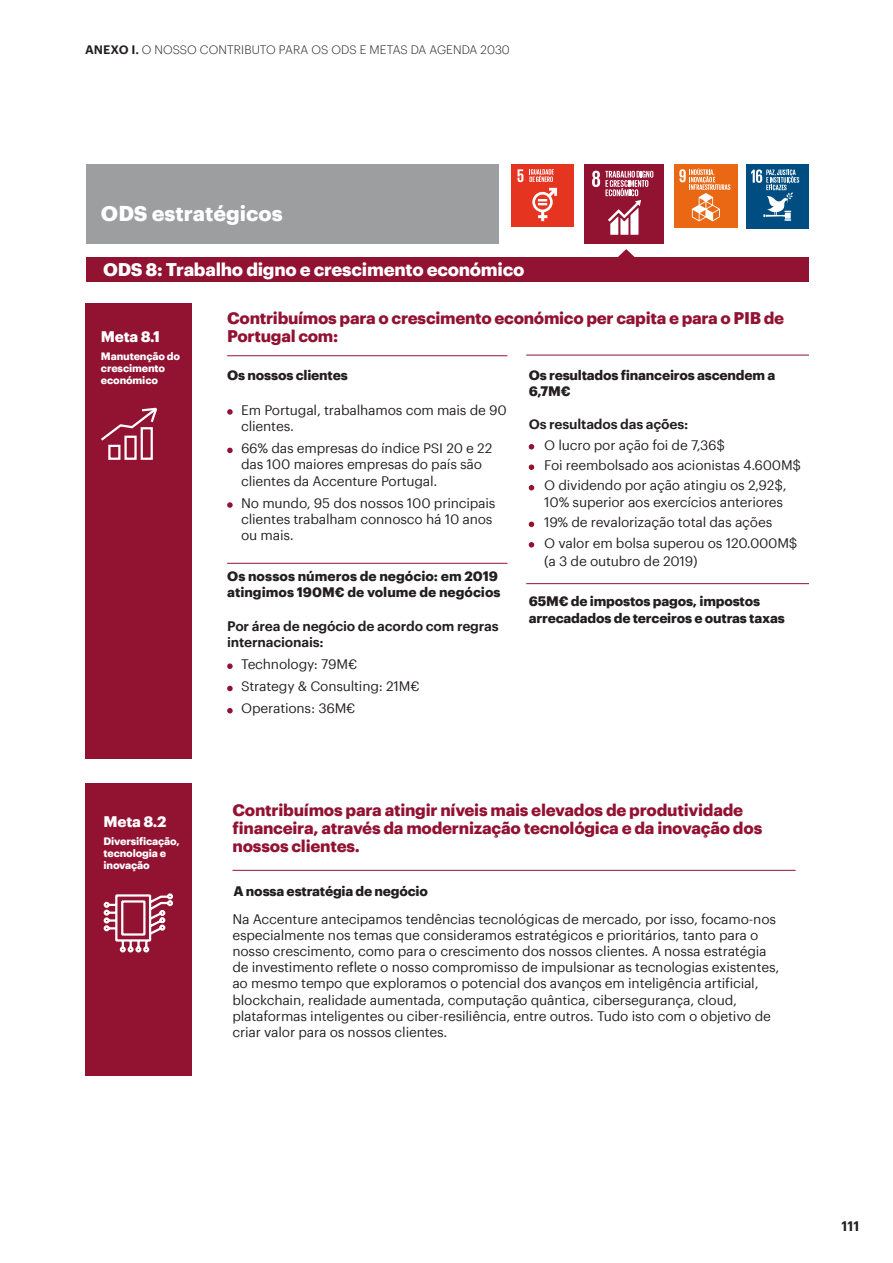
<style>
.page{position:relative;width:893px;height:1263px;background:#fff}
.page>*{position:absolute;margin:0;border:0;box-sizing:border-box;transform-origin:0 0}
.resaltado_gris{font:700 21px "Graphik";color:#fff}
.resaltado_gris-2{font:700 18px "Graphik";letter-spacing:-.015em;color:#fff}
.resaltado_gris-3{font:700 16.5px/18px "Graphik";letter-spacing:-.015em;color:#921232}
.resaltado_gris-4{font:700 15px "Graphik";letter-spacing:-.015em;color:#fff}
.resaltado_gris-5{font:13.5px/16.2px "Graphik";letter-spacing:-.015em;color:#231f20}
.resaltado_gris-6{font:700 13.5px/16.2px "Graphik";letter-spacing:-.015em;color:#231f20}
.resaltado_gris-7{font:600 13.5px/16.2px "Graphik";letter-spacing:-.015em;color:#231f20}
.t1{font:300 12px "Graphik";letter-spacing:.005em;color:#231f20}
.resaltado_gris-8{font:700 10.5px/12px "Graphik";letter-spacing:-.015em;color:#fff}
.s1{font-weight:600}
</style>
<div class="page">
<div style="left:585px;top:164px;width:79px;height:79px;background:#921232"></div>
<svg style="left:592px;top:171px;width:61px;height:64px"></svg>
<div style="left:674px;top:164px;width:64px;height:64px;background:#ea6713"></div>
<svg style="left:679px;top:168px;width:51px;height:53px"></svg>
<div style="left:746px;top:164px;width:63px;height:65px;background:#004d81"></div>
<svg style="left:751px;top:169px;width:48px;height:52px"></svg>
<div style="left:511px;top:164px;width:63px;height:63px;background:#e53521"></div>
<svg style="left:517px;top:169px;width:6px;height:13px"></svg>
<svg style="left:532px;top:188px;width:25px;height:33px"></svg>
<svg style="left:529px;top:169px;width:25px;height:13px"></svg>
<div style="left:86px;top:164px;width:413px;height:79px;background:#9c9e9f"></div>
<div style="left:86px;top:257px;width:723px;height:25px;background:#921232"></div>
<hr style="left:232px;top:870px;width:564px;height:1px;background:#921232">
<div style="left:85px;top:303px;width:106px;height:456px;background:#921232"></div>
<div style="left:85px;top:783px;width:106px;height:293px;background:#921232"></div>
<svg style="left:101px;top:407px;width:57px;height:53px"></svg>
<svg style="left:103px;top:893px;width:70px;height:60px"></svg>
<svg style="left:227px;top:409px;width:6px;height:6px"></svg>
<svg style="left:227px;top:448px;width:6px;height:5px"></svg>
<svg style="left:227px;top:502px;width:6px;height:6px"></svg>
<svg style="left:227px;top:663px;width:6px;height:6px"></svg>
<svg style="left:227px;top:686px;width:6px;height:5px"></svg>
<svg style="left:227px;top:708px;width:6px;height:5px"></svg>
<svg style="left:529px;top:444px;width:5px;height:5px"></svg>
<svg style="left:529px;top:464px;width:5px;height:6px"></svg>
<svg style="left:529px;top:485px;width:5px;height:5px"></svg>
<svg style="left:529px;top:522px;width:5px;height:5px"></svg>
<svg style="left:529px;top:542px;width:5px;height:5px"></svg>
<hr style="left:227px;top:563px;width:280px;height:1px;background:#921232">
<hr style="left:227px;top:355px;width:280px;height:1px;background:#921232">
<hr style="left:526px;top:355px;width:283px;height:1px;background:#921232">
<hr style="left:526px;top:583px;width:283px;height:1px;background:#921232">
<svg style="left:618px;top:249px;width:17px;height:8px"></svg>
<p class="t1" style="left:85px;top:41px;width:426px"><span class="s1">ANEXO I.</span> O NOSSO CONTRIBUTO PARA OS ODS E METAS DA AGENDA 2030</p>
<p class="resaltado_gris" style="left:101px;top:198px;width:183px">ODS estratégicos</p>
<p class="resaltado_gris-2" style="left:103px;top:256px;width:423px">ODS 8: Trabalho digno e crescimento económico</p>
<p class="resaltado_gris-4" style="left:101px;top:325px;width:61px">Meta 8.1</p>
<p class="resaltado_gris-8" style="left:101px;top:349px;width:81px">Manutenção do crescimento económico</p>
<p class="resaltado_gris-4" style="left:104px;top:810px;width:64px">Meta 8.2</p>
<p class="resaltado_gris-8" style="left:104px;top:834px;width:78px">Diversificação, tecnologia e inovação</p>
<p class="resaltado_gris-3" style="left:227px;top:308px;width:559px">Contribuímos para o crescimento económico per capita e para o PIB de<br>Portugal com:</p>
<p class="resaltado_gris-6" style="left:227px;top:365px;width:122px">Os nossos clientes</p>
<p class="resaltado_gris-5" style="left:241px;top:401px;width:267px">Em Portugal, trabalhamos com mais de 90 clientes.</p>
<p class="resaltado_gris-5" style="left:241px;top:439px;width:253px">66% das empresas do índice PSI 20 e 22 das 100 maiores empresas do país são clientes da Accenture Portugal.</p>
<p class="resaltado_gris-5" style="left:241px;top:494px;width:256px">No mundo, 95 dos nossos 100 principais clientes trabalham connosco há 10 anos ou mais.</p>
<p class="resaltado_gris-6" style="left:227px;top:567px;width:275px">Os nossos números de negócio: em 2019 atingimos 190M€ de volume de negócios</p>
<p class="resaltado_gris-7" style="left:227px;top:616px;width:273px">Por área de negócio de acordo com regras internacionais:</p>
<p class="resaltado_gris-5" style="left:241px;top:655px;width:118px">Technology: 79M€</p>
<p class="resaltado_gris-5" style="left:241px;top:677px;width:180px">Strategy &amp; Consulting: 21M€</p>
<p class="resaltado_gris-5" style="left:241px;top:699px;width:116px">Operations: 36M€</p>
<p class="resaltado_gris-6" style="left:529px;top:365px;width:248px">Os resultados financeiros ascendem a<br>6,7M€</p>
<p class="resaltado_gris-7" style="left:529px;top:415px;width:161px">Os resultados das ações:</p>
<p class="resaltado_gris-5" style="left:544px;top:435px;width:183px">O lucro por ação foi de 7,36$</p>
<p class="resaltado_gris-5" style="left:544px;top:456px;width:259px">Foi reembolsado aos acionistas 4.600M$</p>
<p class="resaltado_gris-5" style="left:544px;top:476px;width:244px">O dividendo por ação atingiu os 2,92$,<br>10% superior aos exercícios anteriores</p>
<p class="resaltado_gris-5" style="left:544px;top:513px;width:230px">19% de revalorização total das ações</p>
<p class="resaltado_gris-5" style="left:544px;top:532px;width:255px;line-height:18px">O valor em bolsa superou os 120.000M$ (a 3 de outubro de 2019)</p>
<p class="resaltado_gris-6" style="left:529px;top:592px;width:258px">65M€ de impostos pagos, impostos arrecadados de terceiros e outras taxas</p>
<p class="resaltado_gris-3" style="left:232px;top:799px;width:531px">Contribuímos para atingir níveis mais elevados de produtividade financeira, através da modernização tecnológica e da inovação dos nossos clientes.</p>
<p class="resaltado_gris-6" style="left:234px;top:881px;width:196px">A nossa estratégia de negócio</p>
<p class="resaltado_gris-5" style="left:232px;top:909px;width:549px">Na Accenture antecipamos tendências tecnológicas de mercado, por isso, focamo-nos especialmente nos temas que consideramos estratégicos e prioritários, tanto para o nosso crescimento, como para o crescimento dos nossos clientes. A nossa estratégia de investimento reflete o nosso compromisso de impulsionar as tecnologias existentes, ao mesmo tempo que exploramos o potencial dos avanços em inteligência artificial, blockchain, realidade aumentada, computação quântica, cibersegurança, cloud, plataformas inteligentes ou ciber-resiliência, entre outros. Tudo isto com o objetivo de criar valor para os nossos clientes.</p>
<p class="resaltado_gris-7" style="left:841px;top:1217px;width:19px">111</p>
</div>
